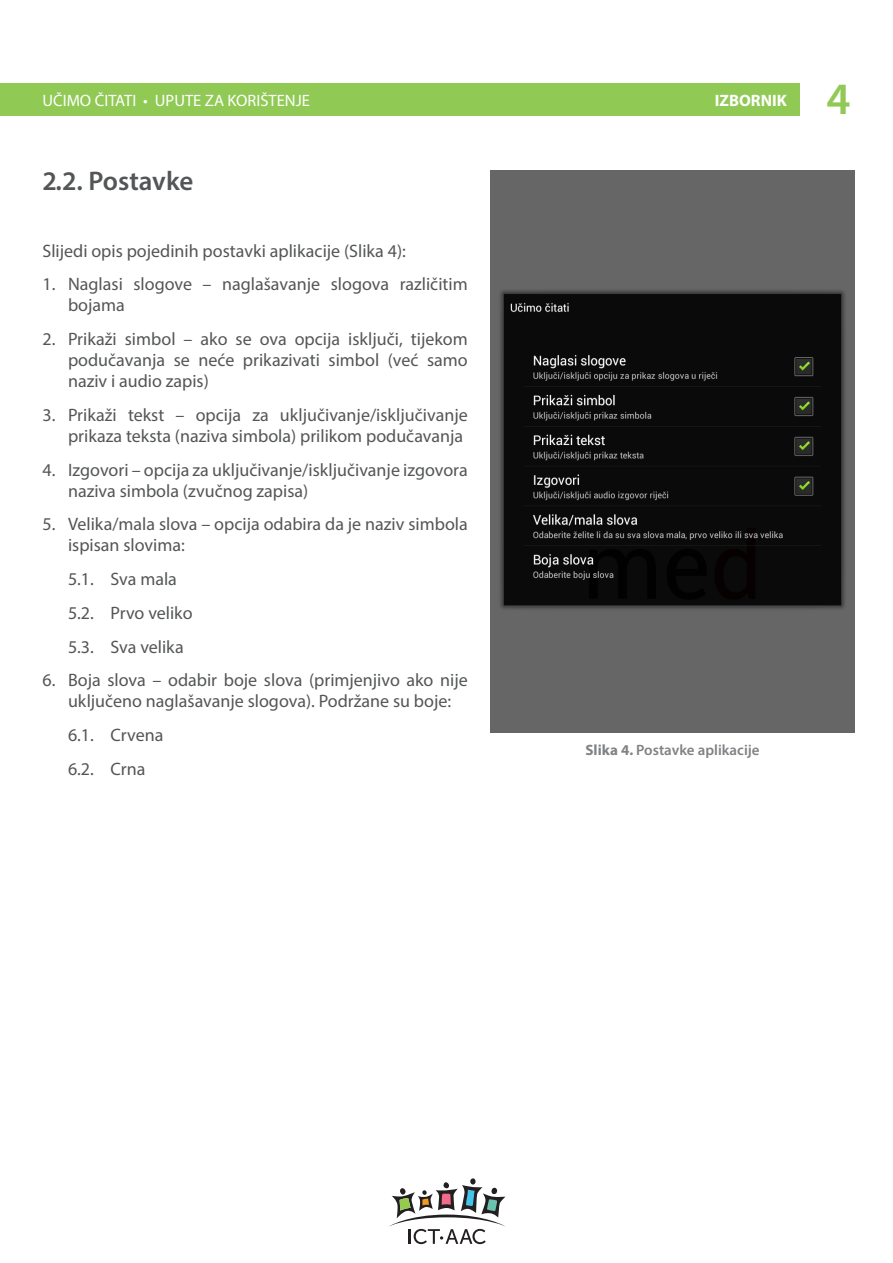
<style>
.page{position:relative;width:893px;height:1263px;background:#fff}
.page>*{position:absolute;margin:0;border:0;box-sizing:border-box;transform-origin:0 0}
.t1{font:600 45px "Myriad Pro";color:#91c955}
.t2{font:600 27px "Myriad Pro";color:#545557}
.t3{font:18px/21px "Myriad Pro";color:#545557}
.t4{font:16.5px "Myriad Pro";color:#fff}
.t5{font:700 16.5px "Myriad Pro";color:#fff}
.t6{font:600 15px "Myriad Pro";color:#808285}
.s1{font-weight:700}
</style>
<div class="page">
<div style="left:0;top:83px;width:799px;height:33px;background:#91c955"></div>
<svg style="left:470px;top:1178px;width:6px;height:7px"></svg>
<svg style="left:389px;top:1182px;width:117px;height:62px"></svg>
<img style="left:490px;top:170px;width:365px;height:563px">
<p class="t4" style="left:43px;top:91px;width:269px">UČIMO ČITATI • UPUTE ZA KORIŠTENJE</p>
<p class="t5" style="left:715px;top:90px;width:74px">IZBORNIK</p>
<p class="t1" style="left:826px;top:70px;width:26px">4</p>
<p class="t2" style="left:43px;top:164px;width:152px">2.2. Postavke</p>
<p class="t3" style="left:43px;top:240px;width:365px">Slijedi opis pojedinih postavki aplikacije (Slika 4):</p>
<p class="t3" style="left:68px;top:273px;width:401px;text-indent:-26px">1. Naglasi slogove – naglašavanje slogova različitim bojama</p>
<p class="t3" style="left:68px;top:328px;width:401px;text-align:justify;text-indent:-26px">2. Prikaži simbol – ako se ova opcija isključi, tijekom podučavanja se neće prikazivati simbol (već samo naziv i audio zapis)</p>
<p class="t3" style="left:43px;top:404px;width:427px;text-align:right">3. Prikaži tekst – opcija za uključivanje/isključivanje prikaza teksta (naziva simbola) prilikom podučavanja</p>
<p class="t3" style="left:68px;top:459px;width:401px;text-indent:-26px">4. Izgovori – opcija za uključivanje/isključivanje izgovora naziva simbola (zvučnog zapisa)</p>
<p class="t3" style="left:68px;top:513px;width:401px;text-indent:-26px">5. Velika/mala slova – opcija odabira da je naziv simbola ispisan slovima:</p>
<p class="t3" style="left:68px;top:568px;width:110px">5.1. Sva mala</p>
<p class="t3" style="left:68px;top:602px;width:126px">5.2. Prvo veliko</p>
<p class="t3" style="left:68px;top:636px;width:117px">5.3. Sva velika</p>
<p class="t3" style="left:43px;top:669px;width:427px;text-align:center">6. Boja slova – odabir boje slova (primjenjivo ako nije uključeno naglašavanje slogova). Podržane su boje:</p>
<p class="t3" style="left:68px;top:724px;width:97px">6.1. Crvena</p>
<p class="t3" style="left:68px;top:758px;width:79px">6.2. Crna</p>
<p class="t6" style="left:586px;top:741px;width:176px"><span class="s1">Slika 4.</span> Postavke aplikacije</p>
</div>
